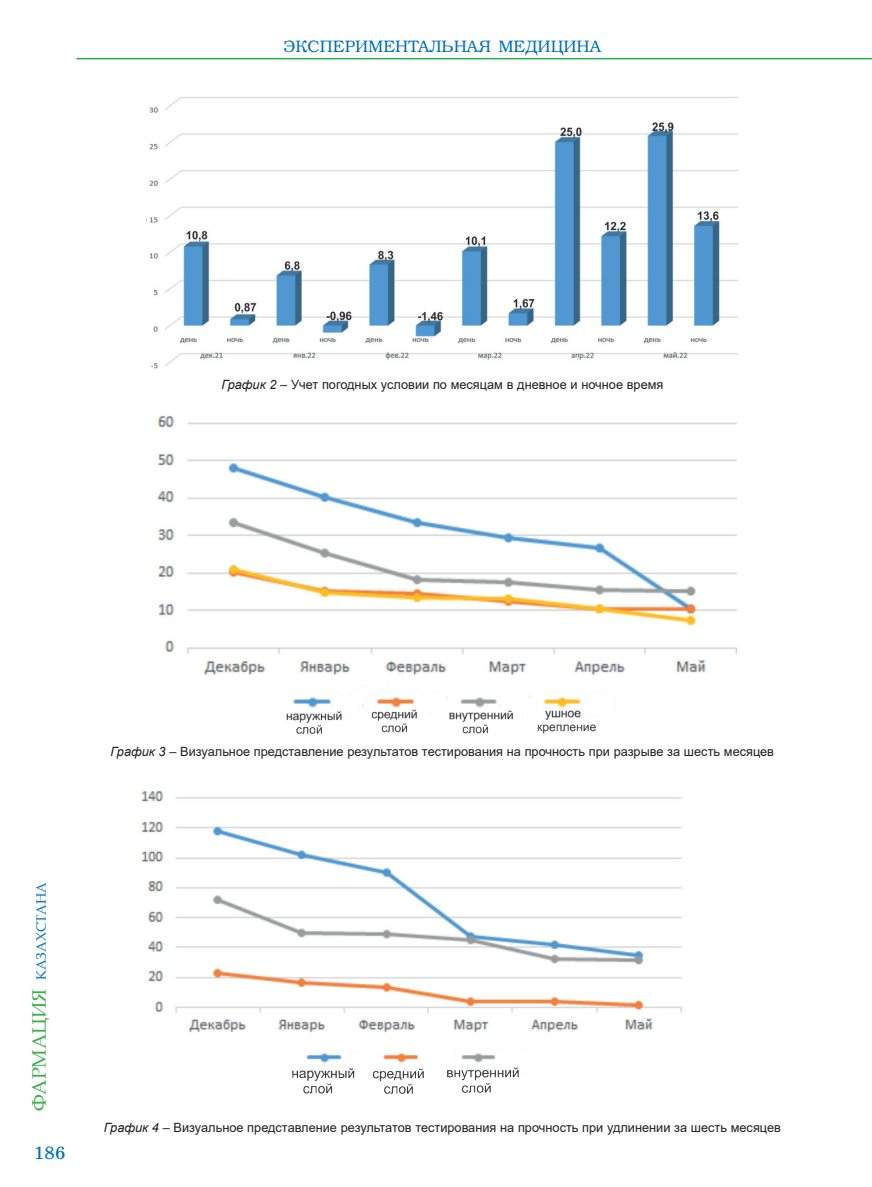
<style>
.page{position:relative;width:872px;height:1187px;background:#fff}
.page>*{position:absolute;margin:0;border:0;box-sizing:border-box;transform-origin:0 0}
.t1{font:18px "DS School";color:#0072bc}
.t2{font:16.5px "K Bookman";color:#0072bc}
.t3{font:13.5px "Book Antiqua";color:#0072bc}
.t4{font:12.75px "Arial";color:#231f20}
.s1{font-style:italic}
.s2{font-size:19.5px;color:#40ae49}
</style>
<div class="page">
<hr style="left:76px;top:58px;width:796px;height:1px;background:#23b24b">
<img style="left:146px;top:97px;width:592px;height:272px">
<img style="left:157px;top:415px;width:579px;height:318px">
<img style="left:141px;top:791px;width:541px;height:302px">
<p class="t2" style="left:283px;top:36px;width:319px">ЭКСПЕРИМЕНТАЛЬНАЯ МЕДИЦИНА</p>
<p class="t4" style="left:221px;top:376px;width:443px"><span class="s1">График 2</span> – Учет погодных условии по месяцам в дневное и ночное время</p>
<p class="t4" style="left:111px;top:742px;width:665px"><span class="s1">График 3</span> – Визуальное представление результатов тестирования на прочность при разрыве за шесть месяцев</p>
<p class="t3" style="left:32px;top:1111px;width:230px;rotate:-90deg"><span class="s2">ФАРМАЦИЯ</span> КАЗАХСТАНА</p>
<h1 class="t1" style="left:34px;top:1142px;width:33px">186</h1>
<p class="t4" style="left:104px;top:1118px;width:678px"><span class="s1">График 4</span> – Визуальное представление результатов тестирования на прочность при удлинении за шесть месяцев</p>
</div>
